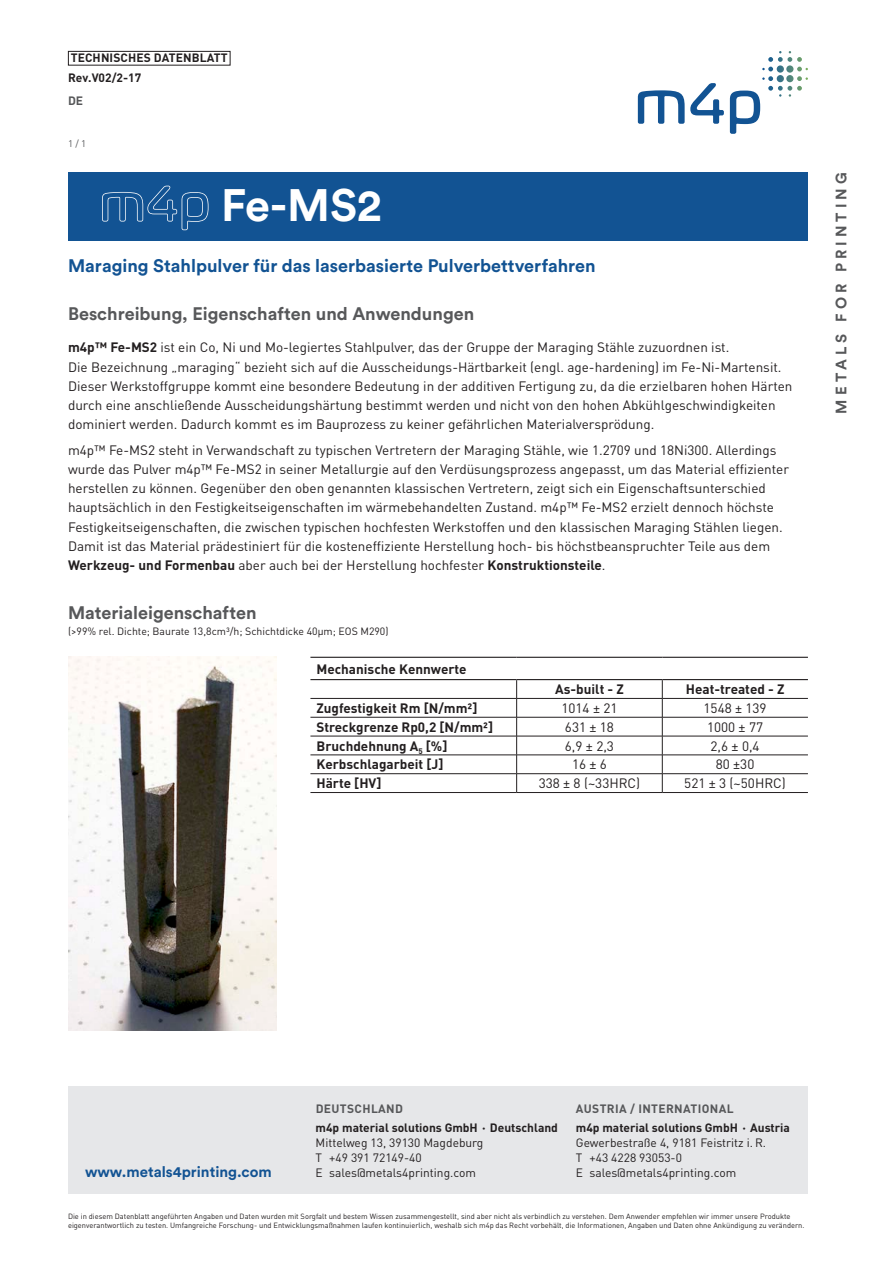
<style>
.page{position:relative;width:893px;height:1263px;background:#fff}
.page>*{position:absolute;margin:0;border:0;box-sizing:border-box;transform-origin:0 0}
.t1{font:700 45px "Circular Std";color:#fff}
.t2{font:700 18px "Circular Std";color:#57585a}
.t3{font:700 18px "Circular Std";color:#125393}
.t4{font:700 15px "Circular Std";color:#125393}
.t5{font:700 15px "Circular Std";letter-spacing:.27em;color:#57585a}
.t6{font:13.5px/19.2px "DIN Pro";color:#231f20}
.t7{font:700 13.5px "DIN Pro";color:#231f20}
.t8{font:12px/15px "DIN Pro";color:#231f20}
.t9{font:700 12px/20px "DIN Pro";color:#231f20}
.t10{font:700 12px "DIN Pro";letter-spacing:.03em;color:#57585a}
.t11{font:10.5px "DIN Pro";color:#231f20}
.t12{font:9.6px "DIN Pro";color:#57585a}
.t13{font:7.5px/9px "DIN Pro";color:#231f20}
.s1{font-weight:700}
</style>
<div class="page">
<div style="left:68px;top:1086px;width:740px;height:108px;background:#e6e7e9"></div>
<svg style="left:730px;top:51px;width:78px;height:83px"></svg>
<svg style="left:638px;top:83px;width:86px;height:41px"></svg>
<div style="left:68px;top:51px;width:162px;height:14px;border:1px solid #231f20"></div>
<div style="left:68px;top:172px;width:740px;height:68px;background:#125393"></div>
<svg style="left:102px;top:186px;width:107px;height:44px"></svg>
<img style="left:68px;top:657px;width:208px;height:373px">
<hr style="left:310px;top:657px;width:207px;height:1px;background:#231f20">
<hr style="left:517px;top:657px;width:145px;height:1px;background:#231f20">
<hr style="left:662px;top:657px;width:146px;height:1px;background:#231f20">
<hr style="left:310px;top:679px;width:207px;height:1px;background:#231f20">
<hr style="left:517px;top:679px;width:145px;height:1px;background:#231f20">
<hr style="left:662px;top:679px;width:146px;height:1px;background:#231f20">
<hr style="left:310px;top:698px;width:207px;height:1px;background:#231f20">
<hr style="left:517px;top:698px;width:145px;height:1px;background:#231f20">
<hr style="left:662px;top:698px;width:146px;height:1px;background:#231f20">
<hr style="left:310px;top:717px;width:207px;height:1px;background:#231f20">
<hr style="left:517px;top:717px;width:145px;height:1px;background:#231f20">
<hr style="left:662px;top:717px;width:146px;height:1px;background:#231f20">
<hr style="left:310px;top:736px;width:207px;height:1px;background:#231f20">
<hr style="left:517px;top:736px;width:145px;height:1px;background:#231f20">
<hr style="left:662px;top:736px;width:146px;height:1px;background:#231f20">
<hr style="left:310px;top:755px;width:207px;height:1px;background:#231f20">
<hr style="left:517px;top:755px;width:145px;height:1px;background:#231f20">
<hr style="left:662px;top:755px;width:146px;height:1px;background:#231f20">
<hr style="left:310px;top:773px;width:207px;height:1px;background:#231f20">
<hr style="left:517px;top:773px;width:145px;height:1px;background:#231f20">
<svg style="left:516px;top:680px;width:1px;height:112px"></svg>
<hr style="left:662px;top:773px;width:146px;height:1px;background:#231f20">
<svg style="left:662px;top:680px;width:1px;height:112px"></svg>
<hr style="left:310px;top:792px;width:207px;height:1px;background:#231f20">
<hr style="left:517px;top:792px;width:145px;height:1px;background:#231f20">
<hr style="left:662px;top:792px;width:146px;height:1px;background:#231f20">
<p class="t9" style="left:68px;top:48px;width:161px">TECHNISCHES DATENBLATT<br>Rev.V02/2-17</p>
<p class="t10" style="left:68px;top:93px;width:17px">DE</p>
<p class="t12" style="left:68px;top:137px;width:20px">1 / 1</p>
<h1 class="t1" style="left:221px;top:177px;width:162px">Fe-MS2</h1>
<h2 class="t3" style="left:68px;top:254px;width:529px">Maraging Stahlpulver für das laserbasierte Pulverbettverfahren</h2>
<h2 class="t2" style="left:68px;top:302px;width:408px">Beschreibung, Eigenschaften und Anwendungen</h2>
<p class="t6" style="left:68px;top:337px;width:726px"><span class="s1">m4p™ Fe-MS2</span> ist ein Co, Ni und Mo-legiertes Stahlpulver, das der Gruppe der Maraging Stähle zuzuordnen ist.<br>Die Bezeichnung „maraging“ bezieht sich auf die Ausscheidungs-Härtbarkeit (engl. age-hardening) im Fe-Ni-Martensit.<br>Dieser Werkstoffgruppe kommt eine besondere Bedeutung in der additiven Fertigung zu, da die erzielbaren hohen Härten durch eine anschließende Ausscheidungshärtung bestimmt werden und nicht von den hohen Abkühlgeschwindigkeiten dominiert werden. Dadurch kommt es im Bauprozess zu keiner gefährlichen Materialversprödung.</p>
<p class="t6" style="left:68px;top:440px;width:722px">m4p™ Fe-MS2 steht in Verwandschaft zu typischen Vertretern der Maraging Stähle, wie 1.2709 und 18Ni300. Allerdings wurde das Pulver m4p™ Fe-MS2 in seiner Metallurgie auf den Verdüsungsprozess angepasst, um das Material effizienter herstellen zu können. Gegenüber den oben genannten klassischen Vertretern, zeigt sich ein Eigenschaftsunterschied hauptsächlich in den Festigkeitseigenschaften im wärmebehandelten Zustand. m4p™ Fe-MS2 erzielt dennoch höchste Festigkeitseigenschaften, die zwischen typischen hochfesten Werkstoffen und den klassischen Maraging Stählen liegen.<br>Damit ist das Material prädestiniert für die kosteneffiziente Herstellung hoch- bis höchstbeanspruchter Teile aus dem <span class="s1">Werkzeug- und Formenbau</span> aber auch bei der Herstellung hochfester <span class="s1">Konstruktionsteile</span>.</p>
<h2 class="t2" style="left:68px;top:601px;width:190px">Materialeigenschaften</h2>
<p class="t11" style="left:68px;top:624px;width:322px">(&gt;99% rel. Dichte; Baurate 13,8cm³/h; Schichtdicke 40µm; EOS M290)</p>
<p class="t7" style="left:316px;top:659px;width:152px">Mechanische Kennwerte</p>
<p class="t7" style="left:555px;top:680px;width:70px">As-built - Z</p>
<p class="t7" style="left:686px;top:680px;width:100px">Heat-treated - Z</p>
<p class="t7" style="left:316px;top:699px;width:162px">Zugfestigkeit Rm [N/mm²]</p>
<p class="t6" style="left:561px;top:698px;width:58px">1014 ± 21</p>
<p class="t6" style="left:704px;top:698px;width:65px">1548 ± 139</p>
<p class="t7" style="left:316px;top:718px;width:178px">Streckgrenze Rp0,2 [N/mm²]</p>
<p class="t6" style="left:565px;top:717px;width:51px">631 ± 18</p>
<p class="t6" style="left:707px;top:717px;width:58px">1000 ± 77</p>
<p class="t7" style="left:316px;top:736px;width:133px">Bruchdehnung A<sub>5</sub> [%]</p>
<p class="t6" style="left:565px;top:736px;width:51px">6,9 ± 2,3</p>
<p class="t6" style="left:711px;top:736px;width:51px">2,6 ± 0,4</p>
<p class="t7" style="left:316px;top:755px;width:129px">Kerbschlagarbeit [J]</p>
<p class="t6" style="left:572px;top:754px;width:36px">16 ± 6</p>
<p class="t6" style="left:716px;top:754px;width:40px">80 ±30</p>
<p class="t7" style="left:316px;top:774px;width:67px">Härte [HV]</p>
<p class="t6" style="left:539px;top:773px;width:103px">338 ± 8 (~33HRC)</p>
<p class="t6" style="left:684px;top:773px;width:103px">521 ± 3 (~50HRC)</p>
<p class="t5" style="left:832px;top:413px;width:243px;rotate:-90deg">METALS FOR PRINTING</p>
<p class="t10" style="left:316px;top:1100px;width:89px">DEUTSCHLAND</p>
<p class="t9" style="left:316px;top:1117px;width:244px">m4p material solutions GmbH · Deutschland</p>
<p class="t8" style="left:316px;top:1134px;width:169px">Mittelweg 13, 39130 Magdeburg<br>T +49 391 72149-40</p>
<p class="t4" style="left:85px;top:1162px;width:188px">www.metals4printing.com</p>
<p class="t8" style="left:316px;top:1164px;width:162px">E sales@metals4printing.com</p>
<p class="t10" style="left:576px;top:1100px;width:159px">AUSTRIA / INTERNATIONAL</p>
<p class="t9" style="left:576px;top:1117px;width:216px">m4p material solutions GmbH · Austria</p>
<p class="t8" style="left:576px;top:1134px;width:192px">Gewerbestraße 4, 9181 Feistritz i. R.<br>T +43 4228 93053-0<br>E sales@metals4printing.com</p>
<p class="t13" style="left:68px;top:1211px;width:738px">Die in diesem Datenblatt angeführten Angaben und Daten wurden mit Sorgfalt und bestem Wissen zusammengestellt, sind aber nicht als verbindlich zu verstehen. Dem Anwender empfehlen wir immer unsere Produkte eigenverantwortlich zu testen. Umfangreiche Forschung- und Entwicklungsmaßnahmen laufen kontinuierlich, weshalb sich m4p das Recht vorbehält, die Informationen, Angaben und Daten ohne Ankündigung zu verändern.</p>
</div>
